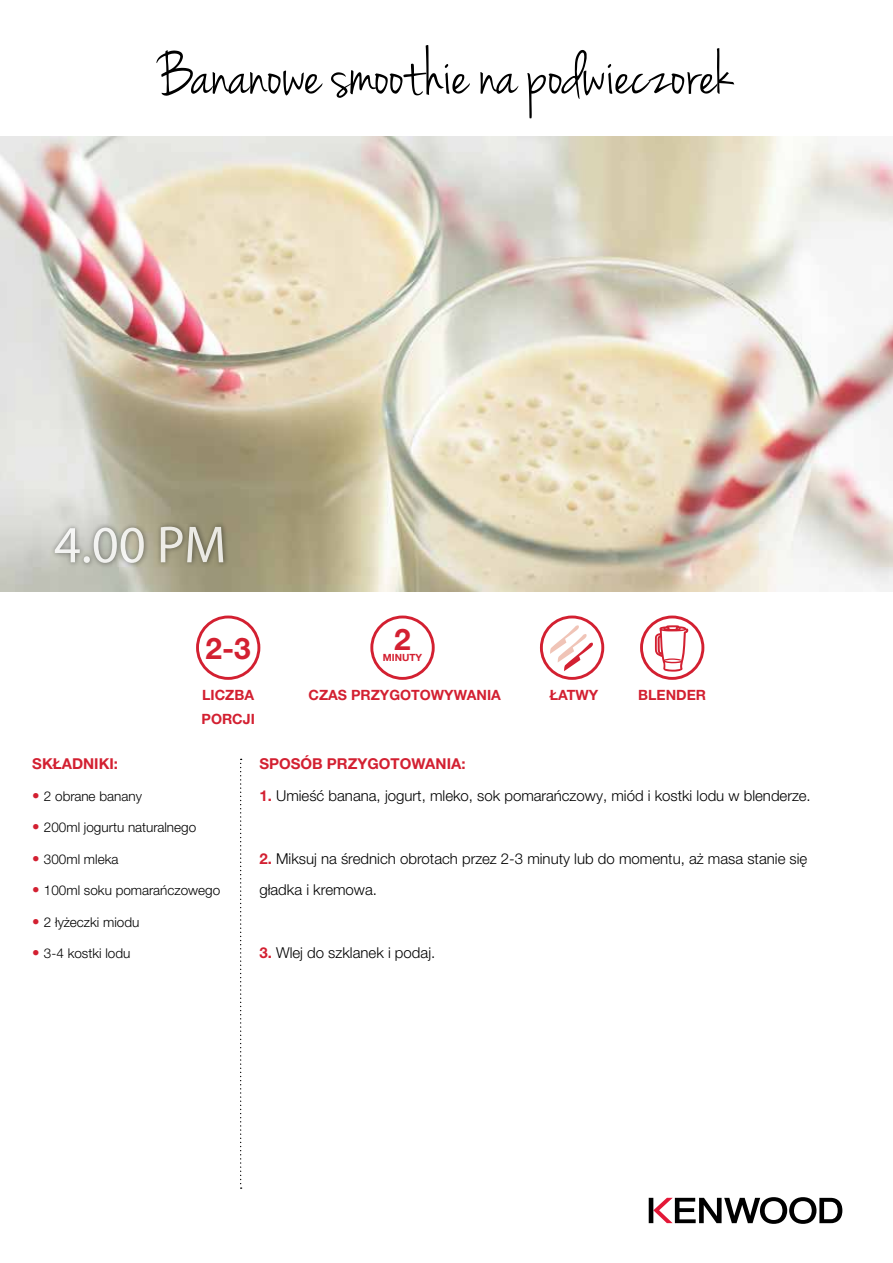
<style>
.page{position:relative;width:893px;height:1263px;background:#fff}
.page>*{position:absolute;margin:0;border:0;box-sizing:border-box;transform-origin:0 0}
.t1{font:67.5px "Jenna Sue";color:#000}
.t2{font:52.5px "Myriad Pro";color:#fff}
.t3{font:700 29.7px "Helvetica Neue LT Std";color:#d32031}
.t4{font:300 15px/31.5px "Helvetica Neue LTW1 G";color:#000}
.t5{font:700 15px "Helvetica Neue LT Std";color:#d32031}
.t6{font:700 14.1px/24.2px "Helvetica Neue LT Std";color:#d32031}
.t7{font:300 13.5px "Helvetica Neue LTW1 G";color:#000}
.t8{font:700 9.9px "Helvetica Neue LT Std";color:#d32031}
.s1{font-size:15px;color:#d32031}
.s2{font-weight:700;color:#d32031}
</style>
<div class="page">
<img style="left:0;top:137px;width:893px;height:454px">
<div style="left:49px;top:521px;width:180px;height:47px;background:#000;opacity:.55"></div>
<svg style="left:240px;top:759px;width:2px;height:430px"></svg>
<div style="left:370px;top:615px;width:65px;height:65px;border:3px solid #d32031;border-radius:50%"></div>
<div style="left:196px;top:615px;width:64px;height:65px;border:3px solid #d32031;border-radius:50%"></div>
<div style="left:640px;top:615px;width:64px;height:65px;border:3px solid #d32031;border-radius:50%"></div>
<svg style="left:655px;top:625px;width:33px;height:47px"></svg>
<div style="left:540px;top:615px;width:64px;height:65px;border:3px solid #d32031;border-radius:50%"></div>
<svg style="left:550px;top:625px;width:43px;height:46px"></svg>
<svg style="left:649px;top:1197px;width:193px;height:27px"></svg>
<h1 class="t1" style="left:159px;top:35px;width:576px">Bananowe smoothie na podwieczorek</h1>
<h2 class="t2" style="left:54px;top:512px;width:174px">4.00 PM</h2>
<h3 class="t3" style="left:206px;top:630px;width:47px">2-3</h3>
<h3 class="t3" style="left:394px;top:620px;width:18px">2</h3>
<p class="t8" style="left:383px;top:652px;width:41px">MINUTY</p>
<p class="t6" style="left:202px;top:683px;width:55px">LICZBA<br>PORCJI</p>
<p class="t6" style="left:309px;top:683px;width:194px">CZAS PRZYGOTOWYWANIA</p>
<p class="t6" style="left:550px;top:683px;width:50px">ŁATWY</p>
<p class="t6" style="left:638px;top:683px;width:69px">BLENDER</p>
<p class="t5" style="left:32px;top:755px;width:87px">SKŁADNIKI:</p>
<p class="t7" style="left:32px;top:788px;width:111px"><span class="s1">•</span> 2 obrane banany</p>
<p class="t7" style="left:32px;top:819px;width:165px"><span class="s1">•</span> 200ml jogurtu naturalnego</p>
<p class="t7" style="left:32px;top:851px;width:88px"><span class="s1">•</span> 300ml mleka</p>
<p class="t7" style="left:32px;top:882px;width:189px"><span class="s1">•</span> 100ml soku pomarańczowego</p>
<p class="t7" style="left:32px;top:914px;width:109px"><span class="s1">•</span> 2 łyżeczki miodu</p>
<p class="t7" style="left:32px;top:945px;width:100px"><span class="s1">•</span> 3-4 kostki lodu</p>
<p class="t5" style="left:259px;top:755px;width:208px">SPOSÓB PRZYGOTOWANIA:</p>
<p class="t4" style="left:259px;top:780px;width:553px"><span class="s2">1.</span> Umieść banana, jogurt, mleko, sok pomarańczowy, miód i kostki lodu w blenderze.</p>
<p class="t4" style="left:259px;top:843px;width:549px"><span class="s2">2.</span> Miksuj na średnich obrotach przez 2-3 minuty lub do momentu, aż masa stanie się gładka i kremowa.</p>
<p class="t4" style="left:259px;top:937px;width:177px"><span class="s2">3.</span> Wlej do szklanek i podaj.</p>
</div>
